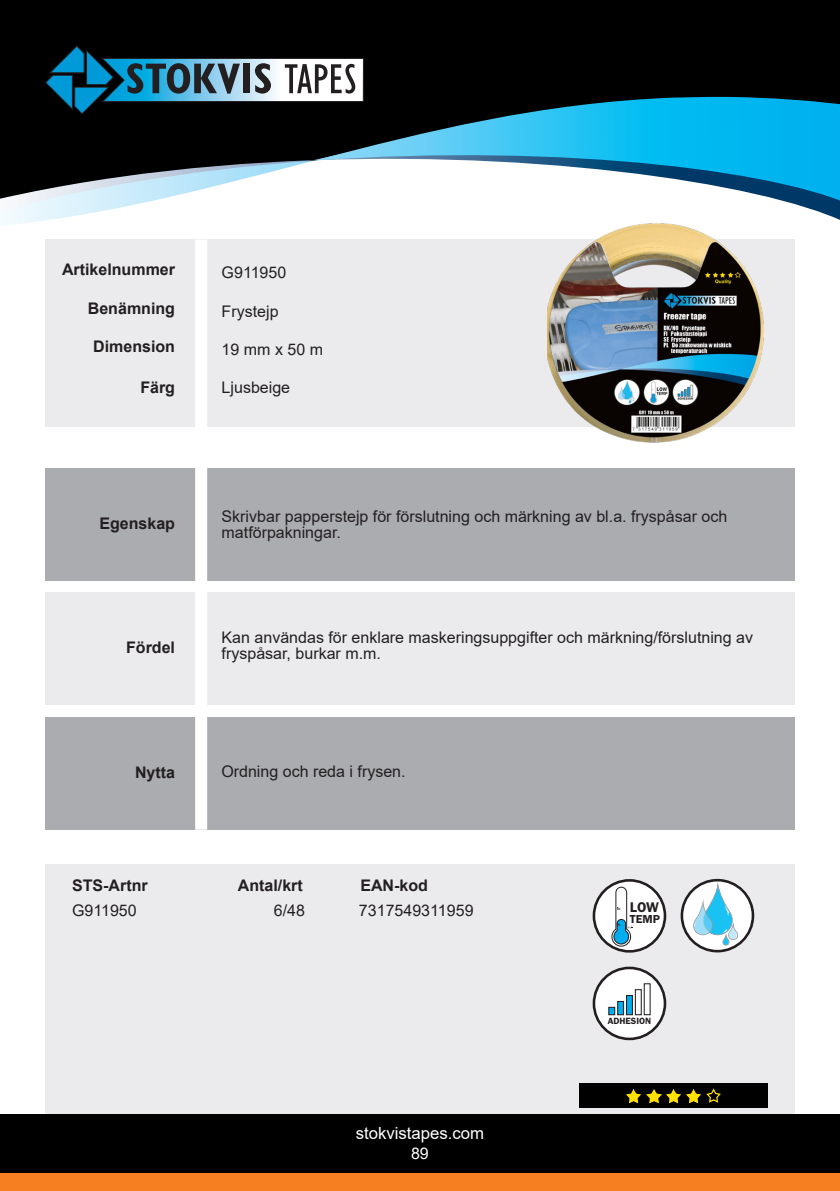
<style>
.page{position:relative;width:840px;height:1191px;background:#fff}
.page>*{position:absolute;margin:0;border:0;box-sizing:border-box;transform-origin:0 0}
.t1{font:16.8px "Arial";color:#fff}
.t2{font:16px/16px "Arial";color:#231f20}
.t3{font:700 16px "Arial";color:#231f20}
.t4{font:16px "Arial";color:#fff}
.t5{font:600 14.6px "Franklin Gothic";color:#231f20}
.t6{font:600 12px "Franklin Gothic";color:#231f20}
.t7{font:600 9.4px "Franklin Gothic";color:#231f20}
</style>
<div class="page">
<div style="left:45px;top:240px;width:749px;height:187px;background:#ebebed"></div>
<div style="left:0;top:0;width:839px;height:97px;background:#000"></div>
<svg style="left:0;top:97px;width:839px;height:129px"></svg>
<div style="left:45px;top:717px;width:749px;height:112px;background:#abacb0"></div>
<div style="left:45px;top:592px;width:749px;height:113px;background:#ebebed"></div>
<div style="left:45px;top:468px;width:749px;height:112px;background:#abacb0"></div>
<svg style="left:45px;top:46px;width:318px;height:68px;background:#3d5e6b"></svg>
<div style="left:45px;top:864px;width:749px;height:273px;background:#ebebed"></div>
<div style="left:0;top:1114px;width:839px;height:77px;background:#000"></div>
<div style="left:195px;top:240px;width:12px;height:589px;background:#fff"></div>
<div style="left:0;top:1173px;width:839px;height:18px;background:#f57f21"></div>
<div style="left:578px;top:1083px;width:189px;height:24px;background:#000"></div>
<img style="left:546px;top:221px;width:219px;height:222px">
<div style="left:593px;top:968px;width:71px;height:71px;background:#fff;border-radius:50%"></div>
<div style="left:592px;top:966px;width:74px;height:74px;border:3px solid #231f20;border-radius:50%"></div>
<div style="left:634px;top:989px;width:7px;height:26px;border:1px solid #231f20"></div>
<div style="left:643px;top:983px;width:7px;height:32px;border:1px solid #231f20"></div>
<div style="left:625px;top:995px;width:7px;height:20px;background:#00aeef;border:1px solid #231f20"></div>
<svg style="left:617px;top:1001px;width:6px;height:14px"></svg>
<div style="left:608px;top:1006px;width:7px;height:9px;background:#00aeef;border:1px solid #231f20"></div>
<div style="left:593px;top:880px;width:71px;height:71px;background:#fff;border-radius:50%"></div>
<div style="left:592px;top:879px;width:74px;height:73px;border:3px solid #231f20;border-radius:50%"></div>
<svg style="left:611px;top:886px;width:21px;height:60px"></svg>
<svg style="left:680px;top:879px;width:73px;height:73px"></svg>
<img style="left:706px;top:1089px;width:14px;height:14px">
<img style="left:626px;top:1089px;width:14px;height:14px">
<img style="left:646px;top:1089px;width:14px;height:14px">
<img style="left:666px;top:1089px;width:14px;height:14px">
<img style="left:686px;top:1089px;width:14px;height:14px">
<p class="t3" style="left:62px;top:258px;width:114px">Artikelnummer</p>
<p class="t3" style="left:88px;top:297px;width:89px">Benämning</p>
<p class="t3" style="left:93px;top:335px;width:83px">Dimension</p>
<p class="t3" style="left:140px;top:376px;width:36px">Färg</p>
<p class="t3" style="left:99px;top:512px;width:77px">Egenskap</p>
<p class="t3" style="left:126px;top:636px;width:50px">Fördel</p>
<p class="t3" style="left:135px;top:761px;width:41px">Nytta</p>
<p class="t2" style="left:221px;top:264px;width:66px">G911950</p>
<p class="t2" style="left:221px;top:303px;width:58px">Frystejp</p>
<p class="t2" style="left:221px;top:341px;width:103px">19 mm x 50 m</p>
<p class="t2" style="left:221px;top:380px;width:70px">Ljusbeige</p>
<p class="t2" style="left:221px;top:508px;width:507px">Skrivbar papperstejp för förslutning och märkning av bl.a. fryspåsar och matförpakningar.</p>
<p class="t2" style="left:221px;top:629px;width:532px">Kan användas för enklare maskeringsuppgifter och märkning/förslutning av fryspåsar, burkar m.m.</p>
<p class="t2" style="left:221px;top:763px;width:186px">Ordning och reda i frysen.</p>
<p class="t3" style="left:72px;top:873px;width:77px">STS-Artnr</p>
<p class="t3" style="left:238px;top:873px;width:66px">Antal/krt</p>
<p class="t3" style="left:360px;top:873px;width:69px">EAN-kod</p>
<p class="t2" style="left:72px;top:902px;width:66px">G911950</p>
<p class="t2" style="left:274px;top:902px;width:33px">6/48</p>
<p class="t2" style="left:359px;top:902px;width:116px">7317549311959</p>
<p class="t1" style="left:355px;top:1121px;width:130px">stokvistapes.com</p>
<p class="t4" style="left:411px;top:1142px;width:19px">89</p>
<p class="t5" style="left:629px;top:898px;width:30px">LOW</p>
<p class="t6" style="left:629px;top:911px;width:32px">TEMP</p>
<p class="t7" style="left:607px;top:1014px;width:45px">ADHESION</p>
</div>
